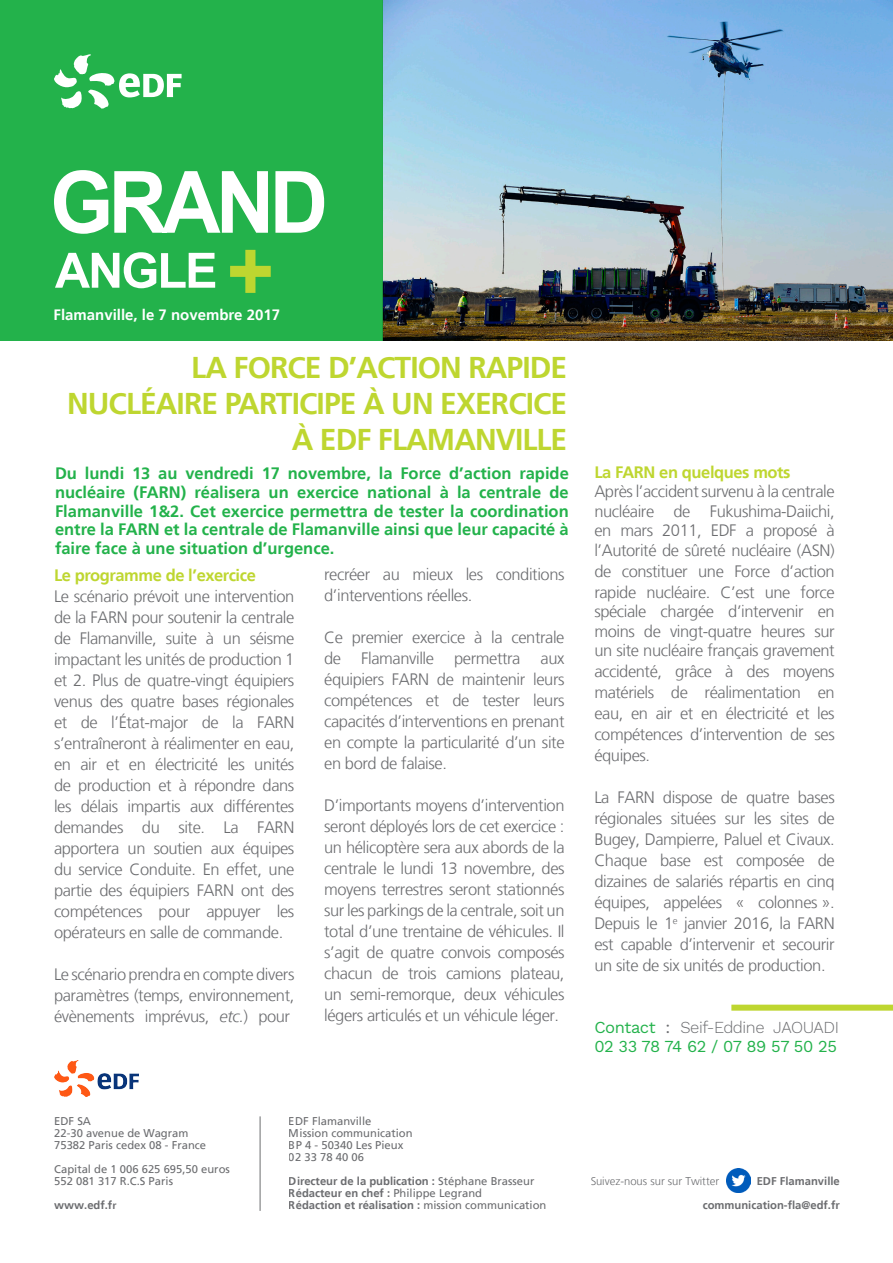
<style>
.page{position:relative;width:893px;height:1263px;background:#fff}
.page>*{position:absolute;margin:0;border:0;box-sizing:border-box;transform-origin:0 0}
.t1{font:700 30px/36px "Frutiger";letter-spacing:-.03em;color:#bed630;text-align:right}
.t2{font:300 16.5px/21px "Frutiger";letter-spacing:-.025em;color:#6c6d70;text-align:justify}
.t3{font:700 16.5px/18.8px "Frutiger";color:#23b24b;text-align:justify}
.t4{font:16.5px/19.5px "Work Sans";letter-spacing:-.025em;color:#23b24b}
.t5{font:700 16.5px "Frutiger";letter-spacing:-.025em;color:#bed630}
.t6{font:700 15px "Frutiger";color:#fff}
.t7{font:700 11.25px/12px "Frutiger";color:#6c6d70}
.t8{font:11.25px/12px "Frutiger";color:#6c6d70}
.t9{font:300 11.25px "Frutiger";color:#6c6d70}
.s1{font-style:italic}
.s2{color:#6c6d70}
.s3{font-weight:300;color:#6c6d70}
.s4{font-size:10.5px}
.s5{font-weight:400}
</style>
<div class="page">
<hr style="left:260px;top:1116px;width:1px;height:95px;background:#6c6d70">
<img style="left:54px;top:1061px;width:84px;height:35px">
<img style="left:727px;top:1169px;width:23px;height:23px">
<img style="left:383px;top:0;width:510px;height:340px">
<div style="left:0;top:0;width:383px;height:340px;background:#23b24b"></div>
<svg style="left:54px;top:54px;width:128px;height:55px"></svg>
<svg style="left:54px;top:170px;width:270px;height:64px"></svg>
<svg style="left:55px;top:252px;width:160px;height:36px"></svg>
<svg style="left:230px;top:250px;width:41px;height:43px"></svg>
<div style="left:731px;top:1005px;width:162px;height:6px;background:#bed630"></div>
<p class="t6" style="left:54px;top:306px;width:228px">Flamanville, le 7 novembre 2017</p>
<p class="t1" style="left:67px;top:350px;width:502px">LA FORCE D’ACTION RAPIDE<br>NUCLÉAIRE PARTICIPE À UN EXERCICE<br>À EDF FLAMANVILLE</p>
<p class="t3" style="left:55px;top:464px;width:515px">Du lundi 13 au vendredi 17 novembre, la Force d’action rapide nucléaire (FARN) réalisera un exercice national à la centrale de Flamanville 1&amp;2. Cet exercice permettra de tester la coordination entre la FARN et la centrale de Flamanville ainsi que leur capacité à faire face à une situation d’urgence.</p>
<p class="t5" style="left:54px;top:566px;width:203px">Le programme de l’exercice</p>
<p class="t2" style="left:54px;top:586px;width:242px">Le scénario prévoit une intervention de la FARN pour soutenir la centrale de Flamanville, suite à un séisme impactant les unités de production 1 et 2. Plus de quatre-vingt équipiers venus des quatre bases régionales et de l’État-major de la FARN s’entraîneront à réalimenter en eau, en air et en électricité les unités de production et à répondre dans les délais impartis aux différentes demandes du site. La FARN apportera un soutien aux équipes du service Conduite. En effet, une partie des équipiers FARN ont des compétences pour appuyer les opérateurs en salle de commande.</p>
<p class="t2" style="left:54px;top:964px;width:242px">Le scénario prendra en compte divers paramètres (temps, environnement, évènements imprévus, <span class="s1">etc.</span>) pour</p>
<p class="t2" style="left:324px;top:564px;width:242px">recréer au mieux les conditions d’interventions réelles.</p>
<p class="t2" style="left:324px;top:627px;width:242px">Ce premier exercice à la centrale de Flamanville permettra aux équipiers FARN de maintenir leurs compétences et de tester leurs capacités d’interventions en prenant en compte la particularité d’un site en bord de falaise.</p>
<p class="t2" style="left:324px;top:795px;width:242px">D’importants moyens d’intervention seront déployés lors de cet exercice : un hélicoptère sera aux abords de la centrale le lundi 13 novembre, des moyens terrestres seront stationnés sur les parkings de la centrale, soit un total d’une trentaine de véhicules. Il s’agit de quatre convois composés chacun de trois camions plateau, un semi-remorque, deux véhicules légers articulés et un véhicule léger.</p>
<p class="t5" style="left:594px;top:462px;width:198px">La FARN en quelques mots</p>
<p class="t2" style="left:594px;top:482px;width:242px;line-height:19.5px">Après l’accident survenu à la centrale nucléaire de Fukushima-Daiichi, en mars 2011, EDF a proposé à l’Autorité de sûreté nucléaire (ASN)</p>
<p class="t2" style="left:594px;top:561px;width:242px">de constituer une Force d’action rapide nucléaire. C’est une force</p>
<p class="t2" style="left:594px;top:602px;width:242px;line-height:19.5px">spéciale chargée d’intervenir en moins de vingt-quatre heures sur un site nucléaire français gravement</p>
<p class="t2" style="left:594px;top:661px;width:242px">accidenté, grâce à des moyens matériels de réalimentation en eau, en air et en électricité et les compétences d’intervention de ses équipes.</p>
<p class="t2" style="left:594px;top:787px;width:242px">La FARN dispose de quatre bases régionales situées sur les sites de Bugey, Dampierre, Paluel et Civaux.<br>Chaque base est composée de dizaines de salariés répartis en cinq équipes, appelées « colonnes ».<br>Depuis le 1<sup>e</sup> janvier 2016, la FARN est capable d’intervenir et secourir un site de six unités de production.</p>
<p class="t4" style="left:594px;top:1018px;width:246px">Contact <span class="s2">:</span> <span class="s3">Seif-Eddine JAOUADI<br></span>02 33 78 74 62 / 07 89 57 50 25</p>
<p class="t8" style="left:54px;top:1115px;width:153px">EDF SA<br>22-30 avenue de Wagram<br>75382 Paris cedex 08 - France</p>
<p class="t8" style="left:54px;top:1163px;width:177px">Capital de 1 006 625 695,50 euros<br>552 081 317 R.C.S Paris</p>
<p class="t7" style="left:54px;top:1199px;width:64px">www.edf.f<span class="s4">r</span></p>
<p class="t8" style="left:289px;top:1115px;width:125px">EDF Flamanville<br>Mission communication<br>BP 4 - 50340 Les Pieux<br>02 33 78 40 06</p>
<p class="t7" style="left:289px;top:1175px;width:259px">Directeur de la publication : <span class="s5">Stéphane Brasseur<br></span>Rédacteur en chef : <span class="s5">Philippe Legrand<br></span>Rédaction et réalisation : <span class="s5">mission communication</span></p>
<p class="t9" style="left:590px;top:1175px;width:130px">Suivez-nous sur sur Twitter</p>
<p class="t7" style="left:703px;top:1169px;width:139px;line-height:24px;text-align:right">EDF Flamanville communication-fla@edf.fr</p>
</div>
